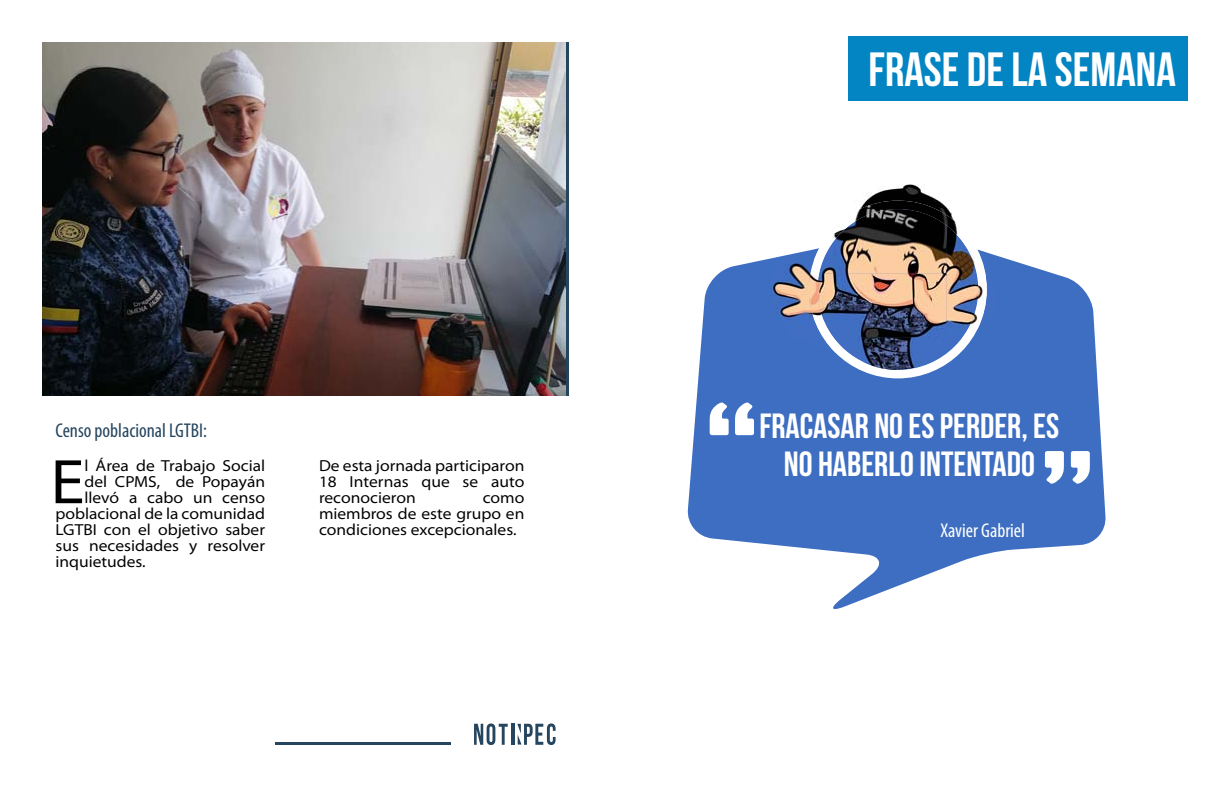
<style>
.page{position:relative;width:1224px;height:792px;background:#fff}
.page>*{position:absolute;margin:0;border:0;box-sizing:border-box;transform-origin:0 0}
.t1{font:semi-expanded 63.5px "Myriad Pro";color:#000}
.t2{font:700 48px "Bebas Neue";color:#fff}
.t3{font:700 35px/38px "Bebas Neue";color:#fff;text-align:center}
.t4{font:condensed 20px "Myriad Pro";color:#26455e}
.t5{font:condensed 20px "Myriad Pro";color:#fff}
.t6{font:semi-expanded 16px/16px "Myriad Pro";color:#000;text-align:justify}
</style>
<div class="page">
<img style="left:43px;top:43px;width:523px;height:353px">
<hr style="left:276px;top:742px;width:175px;height:3px;background:#26455e">
<svg style="left:474px;top:723px;width:34px;height:22px"></svg>
<hr style="left:511px;top:724px;width:3px;height:21px;background:#26455e">
<svg style="left:517px;top:723px;width:39px;height:22px"></svg>
<div style="left:849px;top:36px;width:339px;height:65px;background:#0384c3"></div>
<svg style="left:687px;top:255px;width:419px;height:354px;fill:#3d6ec2"></svg>
<img style="left:863px;top:184px;width:76px;height:17px">
<img style="left:769px;top:250px;width:40px;height:102px">
<img style="left:987px;top:252px;width:9px;height:77px">
<svg style="left:809px;top:340px;width:178px;height:38px"></svg>
<img style="left:845px;top:234px;width:101px;height:104px">
<img style="left:946px;top:234px;width:32px;height:115px">
<img style="left:834px;top:338px;width:112px;height:32px">
<img style="left:834px;top:201px;width:124px;height:33px">
<img style="left:809px;top:234px;width:36px;height:122px">
<img style="left:956px;top:234px;width:31px;height:106px">
<img style="left:844px;top:349px;width:46px;height:21px">
<svg style="left:710px;top:402px;width:44px;height:33px"></svg>
<svg style="left:1045px;top:451px;width:45px;height:33px"></svg>
<p class="t4" style="left:56px;top:419px;width:153px">Censo poblacional LGTBI:</p>
<h1 class="t1" style="left:50px;top:447px;width:36px">E</h1>
<p class="t6" style="left:85px;top:458px;width:182px">l Área de Trabajo Social</p>
<p class="t6" style="left:85px;top:474px;width:182px">del CPMS, de Popayán</p>
<p class="t6" style="left:85px;top:490px;width:182px">llevó a cabo un censo</p>
<p class="t6" style="left:56px;top:506px;width:211px">poblacional de la comunidad</p>
<p class="t6" style="left:56px;top:522px;width:211px">LGTBI con el objetivo saber</p>
<p class="t6" style="left:56px;top:538px;width:211px">sus necesidades y resolver</p>
<p class="t6" style="left:56px;top:554px;width:92px">inquietudes.</p>
<p class="t6" style="left:319px;top:458px;width:207px">De esta jornada participaron 18 Internas que se auto reconocieron</p>
<p class="t6" style="left:319px;top:490px;width:207px;text-indent:164px">como miembros de este grupo en condiciones excepcionales.</p>
<h2 class="t2" style="left:869px;top:43px;width:309px">FRASE DE LA SEMANA</h2>
<h3 class="t3" style="left:759px;top:406px;width:301px">FRACASAR NO ES PERDER, ES<br>NO HABERLO INTENTADO</h3>
<p class="t5" style="left:940px;top:519px;width:86px">Xavier Gabriel</p>
</div>
